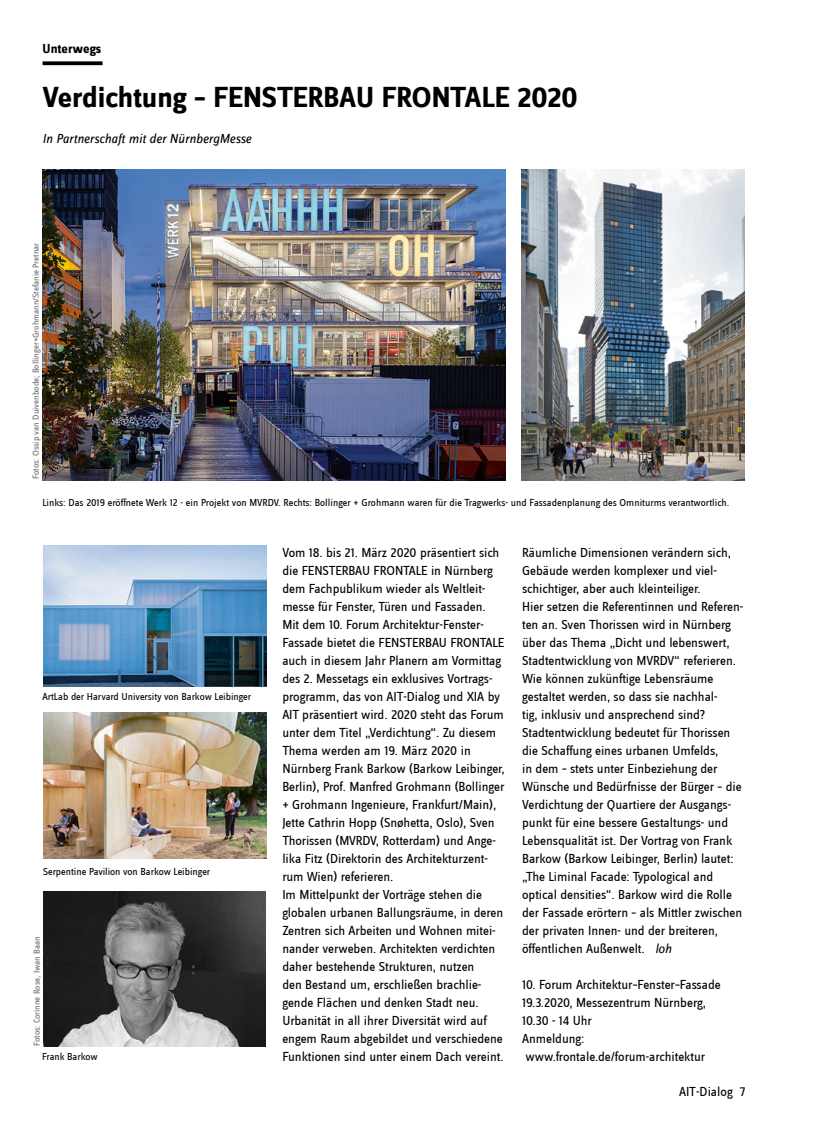
<style>
.page{position:relative;width:830px;height:1127px;background:#fff}
.page>*{position:absolute;margin:0;border:0;box-sizing:border-box;transform-origin:0 0}
.t1{font:700 30px "Zine Sans Dis";color:#000}
.t2{font:13.5px/18px "Zine Sans Dis";letter-spacing:-.005em;color:#000}
.t3{font:italic 13.5px "Zine Sans Dis";color:#000}
.t4{font:700 13.5px "Zine Sans Dis";color:#000}
.t5{font:10.5px "Zine Sans Dis";letter-spacing:-.005em;color:#000}
.t6{font:9px "Zine Sans Dis";color:#6d6e71}
.s1{font-style:italic}
</style>
<div class="page">
<svg style="left:43px;top:61px;width:59px;height:4px"></svg>
<img style="left:42px;top:169px;width:463px;height:311px">
<img style="left:521px;top:169px;width:223px;height:311px">
<img style="left:43px;top:891px;width:222px;height:155px">
<img style="left:43px;top:545px;width:223px;height:141px">
<img style="left:43px;top:713px;width:223px;height:146px">
<p class="t4" style="left:43px;top:42px;width:60px">Unterwegs</p>
<h1 class="t1" style="left:43px;top:82px;width:536px">Verdichtung – FENSTERBAU FRONTALE 2020</h1>
<p class="t3" style="left:43px;top:132px;width:210px">In Partnerschaft mit der NürnbergMesse</p>
<p class="t6" style="left:32px;top:479px;width:238px;rotate:-90deg">Fotos: Ossip van Duivenbode; Bollinger+Grohmann/Stefanie Pretnar</p>
<p class="t5" style="left:42px;top:498px;width:688px">Links: Das 2019 eröffnete Werk 12 - ein Projekt von MVRDV. Rechts: Bollinger + Grohmann waren für die Tragwerks- und Fassadenplanung des Omniturms verantwortlich.</p>
<p class="t5" style="left:42px;top:691px;width:210px">ArtLab der Harvard University von Barkow Leibinger</p>
<p class="t5" style="left:43px;top:867px;width:169px">Serpentine Pavilion von Barkow Leibinger</p>
<p class="t6" style="left:33px;top:1046px;width:111px;rotate:-90deg">Fotos: Corinne Rose, Iwan Baan</p>
<p class="t5" style="left:42px;top:1051px;width:57px">Frank Barkow</p>
<p class="t2" style="left:282px;top:544px;width:224px">Vom 18. bis 21. März 2020 präsentiert sich die FENSTERBAU FRONTALE in Nürnberg dem Fachpublikum wieder als Weltleit&shy;messe für Fenster, Türen und Fassaden.<br>Mit dem 10. Forum Architektur-Fenster-Fassade bietet die FENSTERBAU FRONTALE auch in diesem Jahr Planern am Vormittag des 2. Messetags ein exklusives Vortrags&shy;programm, das von AIT-Dialog und XIA by AIT präsentiert wird. 2020 steht das Forum unter dem Titel „Verdichtung“. Zu diesem Thema werden am 19. März 2020 in Nürnberg Frank Barkow (Barkow Leibinger, Berlin), Prof. Manfred Grohmann (Bollinger + Grohmann Ingenieure, Frankfurt/Main), Jette Cathrin Hopp (Snøhetta, Oslo), Sven Thorissen (MVRDV, Rotterdam) und Ange&shy;lika Fitz (Direktorin des Architekturzent&shy;rum Wien) referieren.<br>Im Mittelpunkt der Vorträge stehen die globalen urbanen Ballungsräume, in deren Zentren sich Arbeiten und Wohnen mitei&shy;nander verweben. Architekten verdichten daher bestehende Strukturen, nutzen<br>den Bestand um, erschließen brachlie&shy;gende Flächen und denken Stadt neu.<br>Urbanität in all ihrer Diversität wird auf engem Raum abgebildet und verschiedene Funktionen sind unter einem Dach vereint.</p>
<p class="t2" style="left:522px;top:544px;width:222px">Räumliche Dimensionen verändern sich, Gebäude werden komplexer und viel&shy;schichtiger, aber auch kleinteiliger.<br>Hier setzen die Referentinnen und Referen&shy;ten an. Sven Thorissen wird in Nürnberg über das Thema „Dicht und lebenswert, Stadtentwicklung von MVRDV“ referieren.<br>Wie können zukünftige Lebensräume gestaltet werden, so dass sie nachhal-<br>tig, inklusiv und ansprechend sind?<br>Stadtentwicklung bedeutet für Thorissen die Schaffung eines urbanen Umfelds,<br>in dem – stets unter Einbeziehung der Wünsche und Bedürfnisse der Bürger – die Verdichtung der Quartiere der Ausgangs&shy;punkt für eine bessere Gestaltungs- und Lebensqualität ist. Der Vortrag von Frank Barkow (Barkow Leibinger, Berlin) lautet: „The Liminal Facade: Typological and optical densities“. Barkow wird die Rolle der Fassade erörtern – als Mittler zwischen der privaten Innen- und der breiteren, öffentlichen Außenwelt. <span class="s1">loh</span></p>
<p class="t2" style="left:522px;top:976px;width:200px">10. Forum Architektur–Fenster–Fassade<br>19.3.2020, Messezentrum Nürnberg,<br>10.30 - 14 Uhr<br>Anmeldung: www.frontale.de/forum-architektur</p>
<p class="t2" style="left:678px;top:1082px;width:68px">AIT-Dialog 7</p>
</div>
